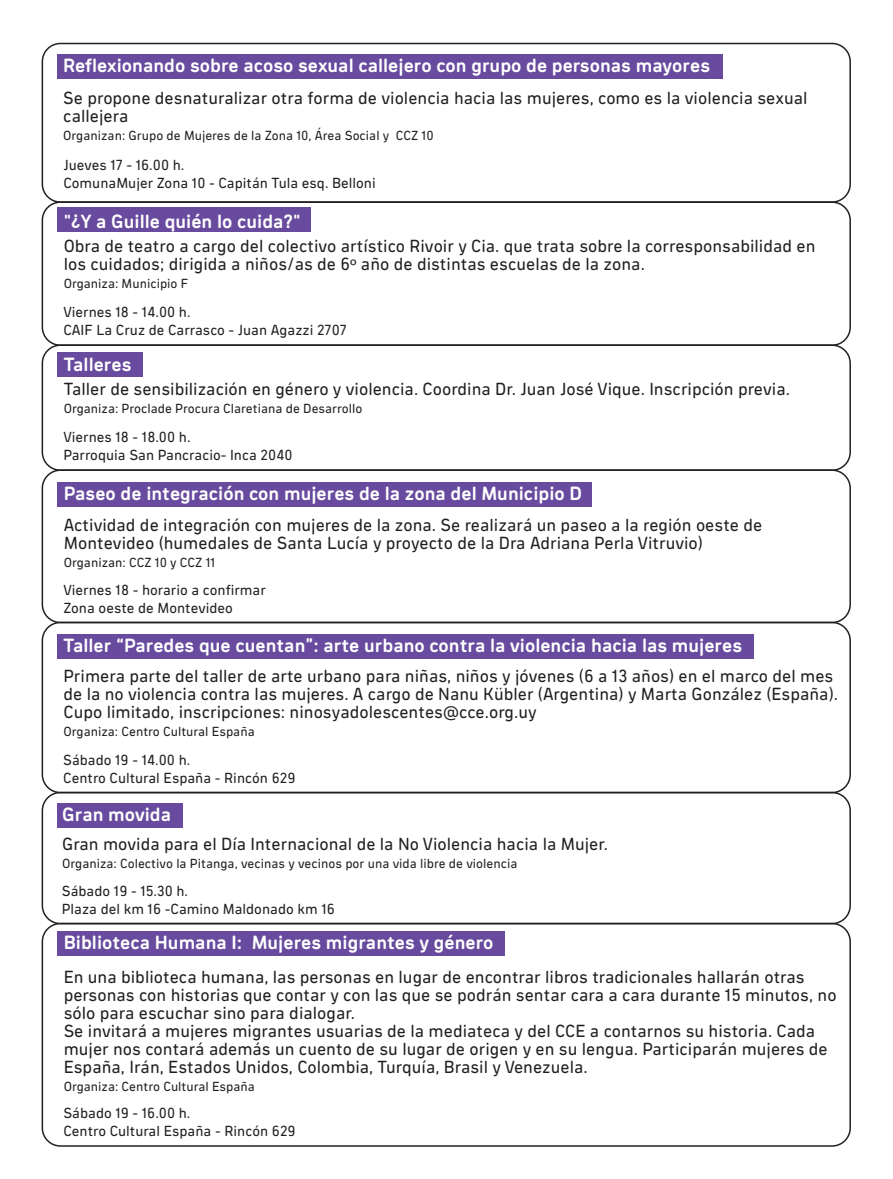
<style>
.page{position:relative;width:893px;height:1179px;background:#fff}
.page>*{position:absolute;margin:0;border:0;box-sizing:border-box;transform-origin:0 0}
.t1{font:700 19.5px "Ciudadela Pro";color:#fff}
.t2{font:18px/18px "Ciudadela Pro";color:#231f20}
.t3{font:15px/18px "Ciudadela Pro";color:#231f20}
.t4{font:13.5px "Ciudadela Pro";color:#231f20}
.s1{font-family:"Myriad Pro"}
</style>
<div class="page">
<div style="left:57px;top:54px;width:666px;height:24px;background:#684b9e"></div>
<div style="left:57px;top:208px;width:254px;height:24px;background:#684b9e"></div>
<div style="left:57px;top:352px;width:86px;height:24px;background:#684b9e"></div>
<div style="left:57px;top:482px;width:534px;height:25px;background:#684b9e"></div>
<div style="left:57px;top:634px;width:696px;height:24px;background:#684b9e"></div>
<div style="left:57px;top:803px;width:126px;height:24px;background:#684b9e"></div>
<div style="left:57px;top:931px;width:447px;height:24px;background:#684b9e"></div>
<div style="left:42px;top:344px;width:809px;height:127px;border:2px solid #231f20;border-radius:18px"></div>
<div style="left:42px;top:469px;width:809px;height:154px;border:2px solid #231f20;border-radius:18px"></div>
<div style="left:42px;top:622px;width:809px;height:171px;border:2px solid #231f20;border-radius:18px"></div>
<div style="left:42px;top:792px;width:809px;height:132px;border:2px solid #231f20;border-radius:18px"></div>
<div style="left:42px;top:923px;width:809px;height:223px;border:2px solid #231f20;border-radius:18px"></div>
<div style="left:42px;top:43px;width:809px;height:160px;border:2px solid #231f20;border-radius:18px"></div>
<p class="t1" style="left:63px;top:52px;width:648px">Reflexionando sobre acoso sexual callejero con grupo de personas mayores</p>
<p class="t2" style="left:63px;top:88px;width:746px">Se propone desnaturalizar otra forma de violencia hacia las mujeres, como es la violencia sexual callejera</p>
<p class="t4" style="left:63px;top:127px;width:372px">Organizan: Grupo de Mujeres de la Zona 10, Área Social y CCZ 10</p>
<p class="t3" style="left:63px;top:155px;width:314px">Jueves 17 - 16.00 h.<br>ComunaMujer Zona 10 - Capitán Tula esq. Belloni</p>
<p class="t1" style="left:64px;top:208px;width:238px">"¿Y a Guille quién lo cuida?"</p>
<p class="t2" style="left:64px;top:237px;width:753px">Obra de teatro a cargo del colectivo artístico Rivoir y Cia. que trata sobre la corresponsabilidad en los cuidados; dirigida a niños/as de 6<span class="s1">º</span> año de distintas escuelas de la zona.</p>
<p class="t4" style="left:64px;top:275px;width:126px">Organiza: Municipio F</p>
<p class="t3" style="left:63px;top:303px;width:285px">Viernes 18 - 14.00 h.<br>CAIF La Cruz de Carrasco - Juan Agazzi 2707</p>
<p class="t1" style="left:64px;top:351px;width:69px">Talleres</p>
<p class="t2" style="left:64px;top:380px;width:728px">Taller de sensibilización en género y violencia. Coordina Dr. Juan José Vique. Inscripción previa.</p>
<p class="t4" style="left:64px;top:400px;width:300px">Organiza: Proclade Procura Claretiana de Desarrollo</p>
<p class="t3" style="left:63px;top:428px;width:231px">Viernes 18 - 18.00 h.<br>Parroquia San Pancracio- Inca 2040</p>
<p class="t1" style="left:64px;top:481px;width:520px">Paseo de integración con mujeres de la zona del Municipio D</p>
<p class="t2" style="left:64px;top:515px;width:700px">Actividad de integración con mujeres de la zona. Se realizará un paseo a la región oeste de<br>Montevideo (humedales de Santa Lucía y proyecto de la Dra Adriana Perla Vitruvio)</p>
<p class="t4" style="left:64px;top:554px;width:153px">Organizan: CCZ 10 y CCZ 11</p>
<p class="t3" style="left:63px;top:580px;width:204px">Viernes 18 - horario a confirmar<br>Zona oeste de Montevideo</p>
<p class="t1" style="left:64px;top:633px;width:680px">Taller “Paredes que cuentan”: arte urbano contra la violencia hacia las mujeres</p>
<p class="t2" style="left:64px;top:666px;width:776px">Primera parte del taller de arte urbano para niñas, niños y jóvenes (6 a 13 años) en el marco del mes de la no violencia contra las mujeres. A cargo de Nanu Kübler (Argentina) y Marta González (España).<br>Cupo limitado, inscripciones: ninosyadolescentes@cce.org.uy</p>
<p class="t4" style="left:64px;top:723px;width:193px">Organiza: Centro Cultural España</p>
<p class="t3" style="left:63px;top:750px;width:234px">Sábado 19 - 14.00 h.<br>Centro Cultural España - Rincón 629</p>
<p class="t1" style="left:62px;top:801px;width:110px">Gran movida</p>
<p class="t2" style="left:62px;top:834px;width:547px">Gran movida para el Día Internacional de la No Violencia hacia la Mujer.</p>
<p class="t4" style="left:62px;top:855px;width:457px">Organiza: Colectivo la Pitanga, vecinas y vecinos por una vida libre de violencia</p>
<p class="t3" style="left:62px;top:881px;width:275px">Sábado 19 - 15.30 h.<br>Plaza del km 16 -Camino Maldonado km 16</p>
<p class="t1" style="left:64px;top:929px;width:431px">Biblioteca Humana I: Mujeres migrantes y género</p>
<p class="t2" style="left:64px;top:967px;width:774px">En una biblioteca humana, las personas en lugar de encontrar libros tradicionales hallarán otras personas con historias que contar y con las que se podrán sentar cara a cara durante 15 minutos, no sólo para escuchar sino para dialogar.<br>Se invitará a mujeres migrantes usuarias de la mediateca y del CCE a contarnos su historia. Cada mujer nos contará además un cuento de su lugar de origen y en su lengua. Participarán mujeres de España, Irán, Estados Unidos, Colombia, Turquía, Brasil y Venezuela.</p>
<p class="t4" style="left:64px;top:1078px;width:193px">Organiza: Centro Cultural España</p>
<p class="t3" style="left:63px;top:1103px;width:234px">Sábado 19 - 16.00 h.<br>Centro Cultural España - Rincón 629</p>
</div>
